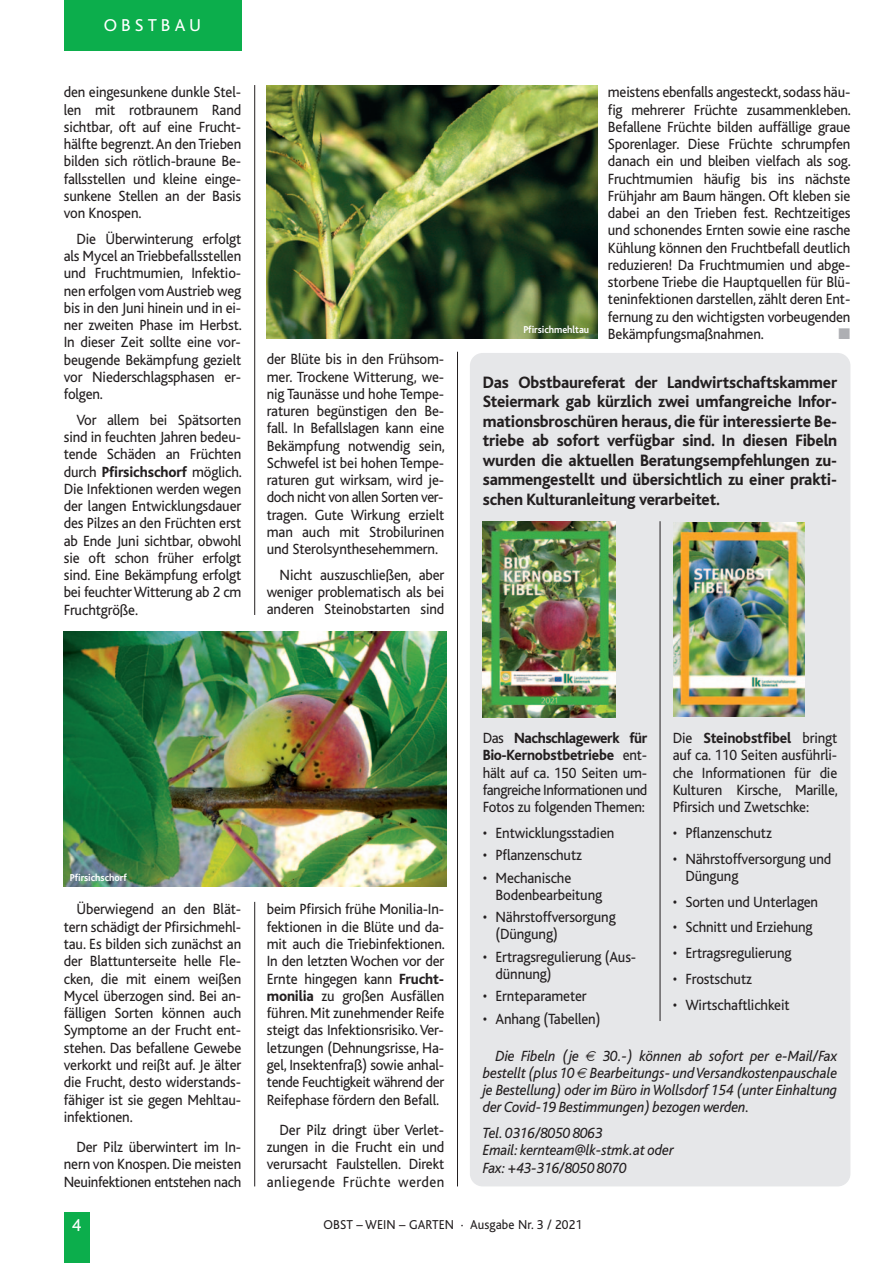
<style>
.page{position:relative;width:893px;height:1263px;background:#fff}
.page>*{position:absolute;margin:0;border:0;box-sizing:border-box;transform-origin:0 0}
.t1{font:18px "Bliss";letter-spacing:.225em;color:#fff}
.t2{font:800 17.25px/19.5px "Bliss";letter-spacing:-.01em;color:#231f20;text-align:justify;scale:.95 1}
.t3{font:15.45px/17.2px "Bliss";letter-spacing:-.01em;color:#231f20;text-align:justify;scale:.95 1}
.t4{font:italic 15.45px/17.2px "Bliss";letter-spacing:-.01em;color:#231f20;text-align:justify;scale:.95 1}
.t5{font:15.45px "Zapf Dingbats ITC";color:#aeafb3}
.t6{font:13.5px "Bliss";letter-spacing:.01em;color:#231f20;scale:.95 1}
.t7{font:700 10.5px "Bliss";letter-spacing:-.005em;color:#fff;scale:.95 1}
.s1{font-weight:800}
</style>
<div class="page">
<div style="left:64px;top:0;width:177px;height:51px;background:#0cae4c"></div>
<div style="left:64px;top:1212px;width:25px;height:51px;background:#0cae4c"></div>
<img style="left:267px;top:85px;width:330px;height:254px">
<img style="left:64px;top:631px;width:383px;height:256px">
<hr style="left:254px;top:85px;width:1px;height:530px;background:#231f20">
<hr style="left:254px;top:902px;width:1px;height:284px;background:#231f20">
<hr style="left:457px;top:352px;width:1px;height:834px;background:#231f20">
<div style="left:470px;top:353px;width:380px;height:833px;background:#e6e7e9;border-radius:13px"></div>
<img style="left:483px;top:521px;width:132px;height:197px">
<img style="left:674px;top:522px;width:130px;height:195px">
<hr style="left:660px;top:521px;width:1px;height:500px;background:#231f20">
<p class="t1" style="left:104px;top:19px;width:99px">OBSTBAU</p>
<p class="t3" style="left:64px;top:85px;width:188px">den eingesunkene dunkle Stel-</p>
<p class="t3" style="left:64px;top:102px;width:188px">len mit rotbraunem Rand</p>
<p class="t3" style="left:64px;top:120px;width:188px">sichtbar, oft auf eine Frucht-</p>
<p class="t3" style="left:64px;top:137px;width:188px">hälfte begrenzt. An den Trieben bilden sich rötlich-braune Be&shy;fallsstellen und kleine einge&shy;sunkene Stellen an der Basis</p>
<p class="t3" style="left:77px;top:202px;width:175px;line-height:25.8px;text-indent:-13px">von Knospen.<br>Die Überwinterung erfolgt</p>
<p class="t3" style="left:64px;top:249px;width:189px">als Mycel an Triebbefallsstellen und Fruchtmumien, Infektio&shy;nen erfolgen vom Austrieb weg bis in den Juni hinein und in ei&shy;ner zweiten Phase im Herbst.<br>In dieser Zeit sollte eine vor&shy;beugende Bekämpfung gezielt vor Niederschlagsphasen er&shy;folgen.</p>
<p class="t3" style="left:64px;top:413px;width:189px;text-indent:13px">Vor allem bei Spätsorten sind in feuchten Jahren bedeu&shy;tende Schäden an Früchten durch <span class="s1">Pfirsichschorf</span> möglich.<br>Die Infektionen werden wegen der langen Entwicklungsdauer des Pilzes an den Früchten erst ab Ende Juni sichtbar, obwohl sie oft schon früher erfolgt sind. Eine Bekämpfung erfolgt bei feuchter Witterung ab 2 cm Fruchtgröße.</p>
<p class="t3" style="left:267px;top:352px;width:189px">der Blüte bis in den Frühsom&shy;mer. Trockene Witterung, we&shy;nig Taunässe und hohe Tempe&shy;raturen begünstigen den Be&shy;fall. In Befallslagen kann eine Bekämpfung notwendig sein, Schwefel ist bei hohen Tempe&shy;raturen gut wirksam, wird je&shy;doch nicht von allen Sorten ver&shy;tragen. Gute Wirkung erzielt man auch mit Strobilurinen und Sterolsynthesehemmern.</p>
<p class="t3" style="left:267px;top:567px;width:188px;text-indent:13px">Nicht auszuschließen, aber weniger problematisch als bei anderen Steinobstarten sind</p>
<p class="t7" style="left:523px;top:326px;width:71px">Pfirsichmehltau</p>
<p class="t3" style="left:608px;top:85px;width:257px">meistens ebenfalls angesteckt, sodass häu&shy;fig</p>
<p class="t3" style="left:631px;top:102px;width:233px">mehrerer Früchte zusammenkleben.</p>
<p class="t3" style="left:608px;top:120px;width:257px">Befallene Früchte bilden auffällige graue Sporenlager. Diese Früchte schrumpfen danach ein und bleiben vielfach als sog.<br>Fruchtmumien häufig bis ins nächste Frühjahr am Baum hängen. Oft kleben sie dabei an den Trieben fest. Rechtzeitiges und schonendes Ernten sowie eine rasche Kühlung können den Fruchtbefall deutlich reduzieren! Da Fruchtmumien und abge&shy;storbene Triebe die Hauptquellen für Blü&shy;teninfektionen darstellen, zählt deren Ent&shy;fernung zu den wichtigsten vorbeugenden Bekämpfungsmaßnahmen.</p>
<p class="t5" style="left:838px;top:326px;width:13px">■</p>
<p class="t2" style="left:483px;top:374px;width:375px">Das Obstbaureferat der Landwirtschaftskammer Steiermark gab kürzlich zwei umfangreiche Infor&shy;mationsbroschüren heraus, die für interessierte Be&shy;triebe ab sofort verfügbar sind. In diesen Fibeln</p>
<p class="t2" style="left:483px;top:452px;width:374px">wurden die aktuellen Beratungsempfehlungen zu-</p>
<p class="t2" style="left:483px;top:472px;width:374px">sammengestellt und übersichtlich zu einer prakti-</p>
<p class="t2" style="left:483px;top:491px;width:251px">schen Kulturanleitung verarbeitet.</p>
<p class="t7" style="left:70px;top:873px;width:62px">Pfirsichschorf</p>
<p class="t3" style="left:64px;top:902px;width:188px;text-indent:13px">Überwiegend an den Blät&shy;tern schädigt der Pfirsichmehl&shy;tau. Es bilden sich zunächst an der Blattunterseite helle Fle&shy;cken, die mit einem weißen Mycel überzogen sind. Bei an&shy;fälligen Sorten können auch Symptome an der Frucht ent&shy;stehen. Das befallene Gewebe verkorkt und reißt auf. Je älter die Frucht, desto widerstands&shy;fähiger ist sie gegen Mehltau-</p>
<p class="t3" style="left:77px;top:1103px;width:175px;line-height:30px;text-indent:-13px">infektionen.<br>Der Pilz überwintert im In-</p>
<p class="t3" style="left:64px;top:1157px;width:188px">nern von Knospen. Die meisten<br>Neuinfektionen entstehen nach</p>
<p class="t3" style="left:267px;top:902px;width:189px">beim Pfirsich frühe Monilia-In&shy;fektionen in die Blüte und da&shy;mit auch die Triebinfektionen.<br>In den letzten Wochen vor der Ernte hingegen kann <span class="s1">Frucht&shy;monilia</span> zu großen Ausfällen führen. Mit zunehmender Reife steigt das Infektionsrisiko. Ver&shy;letzungen (Dehnungsrisse, Ha&shy;gel, Insektenfraß) sowie anhal&shy;tende Feuchtigkeit während der Reifephase fördern den Befall.</p>
<p class="t3" style="left:267px;top:1122px;width:188px;text-indent:13px">Der Pilz dringt über Verlet&shy;zungen in die Frucht ein und verursacht Faulstellen. Direkt anliegende Früchte werden</p>
<p class="t3" style="left:483px;top:731px;width:175px">Das <span class="s1">Nachschlagewerk für Bio-Kernobstbetriebe</span> ent&shy;hält auf ca. 150 Seiten um&shy;fangreiche Informationen und Fotos zu folgenden Themen:</p>
<p class="t3" style="left:483px;top:825px;width:140px">• Entwicklungsstadien</p>
<p class="t3" style="left:483px;top:848px;width:106px">• Pflanzenschutz</p>
<p class="t3" style="left:496px;top:870px;width:114px;text-indent:-13px">• Mechanische<br>Bodenbearbeitung</p>
<p class="t3" style="left:483px;top:910px;width:141px">• Nährstoffversorgung</p>
<p class="t3" style="left:496px;top:927px;width:67px">(Düngung)</p>
<p class="t3" style="left:496px;top:949px;width:150px;text-indent:-13px">• Ertragsregulierung (Aus&shy;dünnung)</p>
<p class="t3" style="left:483px;top:989px;width:111px">• Ernteparameter</p>
<p class="t3" style="left:483px;top:1011px;width:125px">• Anhang (Tabellen)</p>
<p class="t3" style="left:673px;top:731px;width:175px">Die <span class="s1">Steinobstfibel</span> bringt auf ca. 110 Seiten ausführli-</p>
<p class="t3" style="left:673px;top:765px;width:175px">che Informationen für die</p>
<p class="t3" style="left:673px;top:782px;width:175px">Kulturen Kirsche, Marille,</p>
<p class="t3" style="left:673px;top:800px;width:145px">Pfirsich und Zwetschke:</p>
<p class="t3" style="left:673px;top:825px;width:106px">• Pflanzenschutz</p>
<p class="t3" style="left:685px;top:851px;width:155px;text-indent:-13px">• Nährstoffversorgung und<br>Düngung</p>
<p class="t3" style="left:673px;top:894px;width:155px">• Sorten und Unterlagen</p>
<p class="t3" style="left:673px;top:920px;width:149px">• Schnitt und Erziehung</p>
<p class="t3" style="left:673px;top:946px;width:127px">• Ertragsregulierung</p>
<p class="t3" style="left:673px;top:972px;width:85px">• Frostschutz</p>
<p class="t3" style="left:673px;top:997px;width:125px">• Wirtschaftlichkeit</p>
<p class="t4" style="left:483px;top:1048px;width:375px;text-indent:120px">30.-) können ab sofort per e-Mail/Fax bestellt (plus 10 Bearbeitungs- und Versandkostenpauschale je Bestellung) oder im Büro in Wollsdorf 154 (unter Einhaltung der Covid-19 Bestimmungen) bezogen werden.</p>
<p class="t4" style="left:483px;top:1126px;width:202px;text-align:left">Tel. 0316/8050 8063<br>Email: kernteam@lk-stmk.at oder<br>Fax: +43-316/8050 8070</p>
<p class="t4" style="left:496px;top:1048px;width:89px">Die Fibeln (je</p>
<p class="t1" style="left:72px;top:1218px;width:11px">4</p>
<p class="t6" style="left:323px;top:1219px;width:274px">OBST – WEIN – GARTEN · Ausgabe Nr. 3 / 2021</p>
</div>
